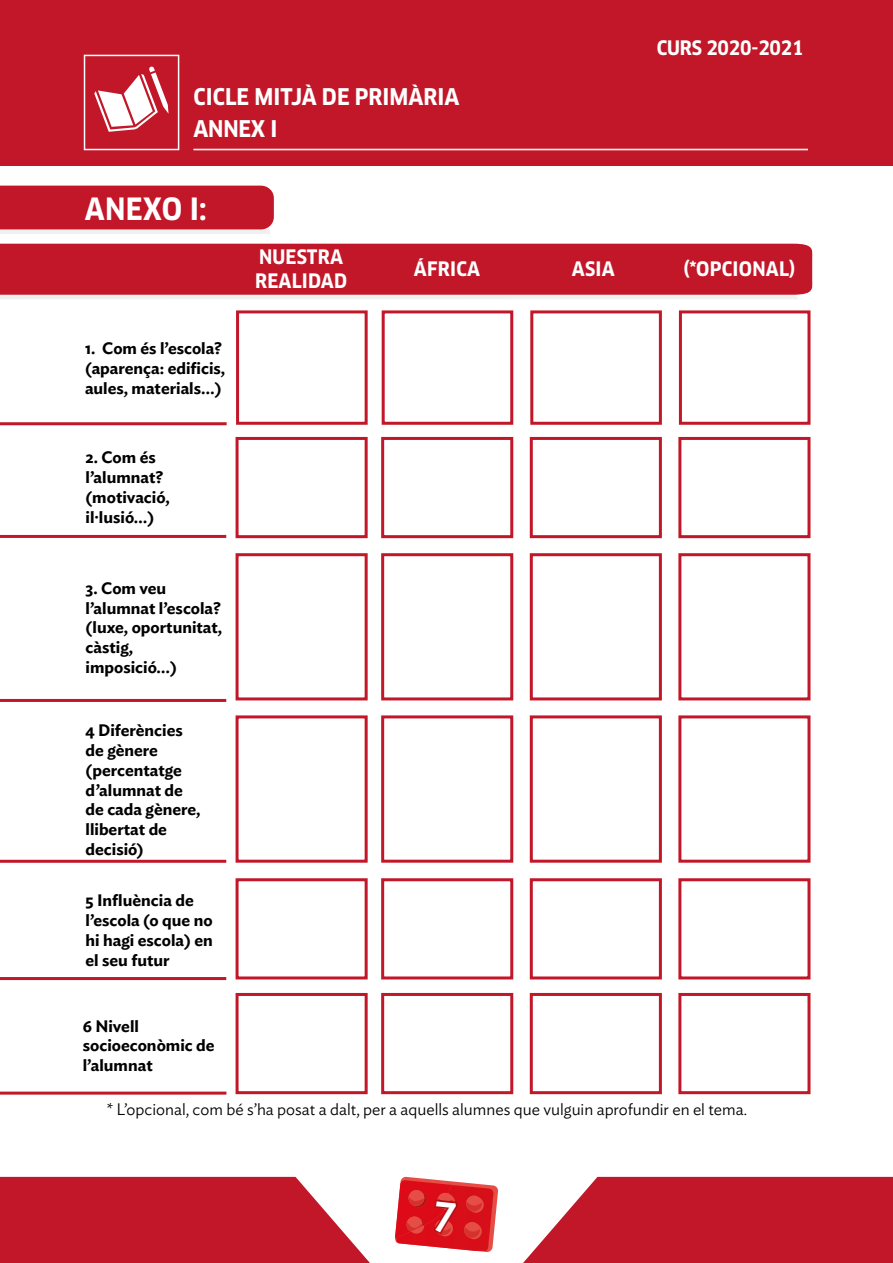
<style>
.page{position:relative;width:893px;height:1263px;background:#fff}
.page>*{position:absolute;margin:0;border:0;box-sizing:border-box;transform-origin:0 0}
.t1{font:700 30px "Clan Pro Narr";letter-spacing:.01em;color:#fff}
.t2{font:700 22.5px "Clan Pro Narr";color:#fff}
.t3{font:700 19.5px/23.4px "Clan Pro Narr";letter-spacing:.01em;color:#fff}
.t4{font:700 19.5px "Clan Pro Narr";letter-spacing:-.01em;color:#fff}
.t5{font:600 16.5px/19.8px "Ideal Sans";color:#000}
.t6{font:300 16.5px "Ideal Sans";color:#000}
</style>
<div class="page">
<div style="left:1px;top:0;width:892px;height:166px;background:#c11728"></div>
<svg style="left:0;top:1177px;width:370px;height:86px;background:#c72e3d"></svg>
<svg style="left:523px;top:1177px;width:370px;height:86px;background:#c72e3d"></svg>
<hr style="left:193px;top:149px;width:615px;height:1px;background:#fff">
<svg style="left:94px;top:66px;width:75px;height:66px"></svg>
<div style="left:84px;top:55px;width:95px;height:95px;border:2px solid #fff"></div>
<svg style="left:0;top:186px;width:274px;height:48px;background:#c52c3c"></svg>
<svg style="left:0;top:244px;width:813px;height:55px;background:#c42837"></svg>
<div style="left:236px;top:310px;width:132px;height:115px;border:3px solid #c11728"></div>
<div style="left:382px;top:310px;width:131px;height:115px;border:3px solid #c11728"></div>
<div style="left:530px;top:310px;width:132px;height:115px;border:3px solid #c11728"></div>
<div style="left:679px;top:310px;width:131px;height:115px;border:3px solid #c11728"></div>
<div style="left:236px;top:437px;width:132px;height:101px;border:3px solid #c11728"></div>
<div style="left:236px;top:553px;width:132px;height:147px;border:3px solid #c11728"></div>
<div style="left:236px;top:715px;width:132px;height:148px;border:3px solid #c11728"></div>
<div style="left:381px;top:437px;width:132px;height:101px;border:3px solid #c11728"></div>
<div style="left:381px;top:553px;width:132px;height:147px;border:3px solid #c11728"></div>
<div style="left:381px;top:715px;width:132px;height:148px;border:3px solid #c11728"></div>
<div style="left:530px;top:437px;width:132px;height:101px;border:3px solid #c11728"></div>
<div style="left:530px;top:553px;width:132px;height:147px;border:3px solid #c11728"></div>
<div style="left:530px;top:715px;width:132px;height:148px;border:3px solid #c11728"></div>
<div style="left:678px;top:437px;width:132px;height:101px;border:3px solid #c11728"></div>
<div style="left:678px;top:553px;width:132px;height:147px;border:3px solid #c11728"></div>
<div style="left:678px;top:715px;width:132px;height:148px;border:3px solid #c11728"></div>
<hr style="left:0;top:422px;width:227px;height:3px;background:#c11728">
<hr style="left:0;top:535px;width:226px;height:3px;background:#c11728">
<hr style="left:0;top:699px;width:226px;height:3px;background:#c11728">
<hr style="left:0;top:860px;width:226px;height:3px;background:#c11728">
<hr style="left:0;top:977px;width:226px;height:3px;background:#c11728">
<hr style="left:0;top:1091px;width:226px;height:3px;background:#c11728">
<div style="left:236px;top:878px;width:132px;height:101px;border:3px solid #c11728"></div>
<div style="left:236px;top:993px;width:132px;height:101px;border:3px solid #c11728"></div>
<div style="left:381px;top:878px;width:132px;height:101px;border:3px solid #c11728"></div>
<div style="left:381px;top:993px;width:132px;height:101px;border:3px solid #c11728"></div>
<div style="left:530px;top:878px;width:132px;height:101px;border:3px solid #c11728"></div>
<div style="left:530px;top:993px;width:132px;height:101px;border:3px solid #c11728"></div>
<div style="left:678px;top:878px;width:132px;height:101px;border:3px solid #c11728"></div>
<div style="left:678px;top:993px;width:132px;height:101px;border:3px solid #c11728"></div>
<svg style="left:395px;top:1176px;width:103px;height:76px;background:#e14347"></svg>
<h2 class="t2" style="left:194px;top:83px;width:267px">CICLE MITJÀ DE PRIMÀRIA</h2>
<h2 class="t2" style="left:193px;top:116px;width:85px">ANNEX I</h2>
<h1 class="t1" style="left:85px;top:192px;width:124px">ANEXO I:</h1>
<p class="t4" style="left:657px;top:36px;width:148px">CURS 2020-2021</p>
<p class="t5" style="left:85px;top:337px;width:142px">1. Com és l’escola? (aparença: edificis, aules, materials…)</p>
<p class="t5" style="left:86px;top:446px;width:86px">2. Com és l’alumnat? (motivació, il·lusió…)</p>
<p class="t5" style="left:86px;top:577px;width:138px">3. Com veu l’alumnat l’escola? (luxe, oportunitat, càstig, imposició…)</p>
<p class="t5" style="left:86px;top:719px;width:116px">4 Diferències de gènere (percentatge d’alumnat de de cada gènere, llibertat de decisió)</p>
<p class="t5" style="left:86px;top:889px;width:129px">5 Influència de l’escola (o que no hi hagi escola) en el seu futur</p>
<p class="t5" style="left:83px;top:1014px;width:133px">6 Nivell socioeconòmic de l’alumnat</p>
<p class="t3" style="left:255px;top:246px;width:94px">NUESTRA<br>REALIDAD</p>
<p class="t3" style="left:414px;top:257px;width:68px">ÁFRICA</p>
<p class="t3" style="left:572px;top:257px;width:44px">ASIA</p>
<p class="t3" style="left:683px;top:257px;width:114px">(*OPCIONAL)</p>
<p class="t6" style="left:107px;top:1096px;width:642px">* L’opcional, com bé s’ha posat a dalt, per a aquells alumnes que vulguin aprofundir en el tema.</p>
</div>
